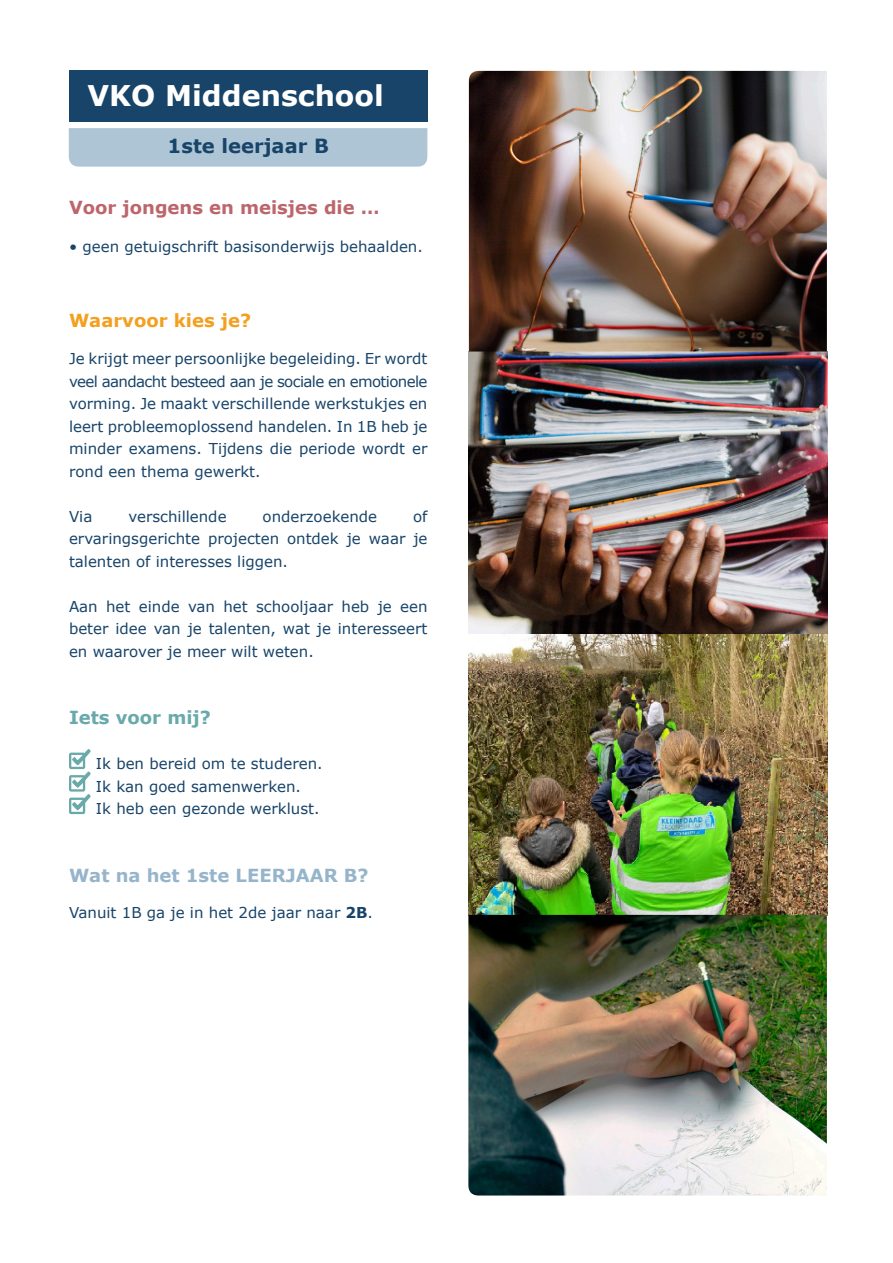
<style>
.page{position:relative;width:893px;height:1263px;background:#fff}
.page>*{position:absolute;margin:0;border:0;box-sizing:border-box;transform-origin:0 0}
.t1{font:700 28.5px "Verdana";color:#fff}
.t2{font:700 19.5px "Verdana";color:#184469}
.t3{font:700 18px "Verdana";color:#bc666c}
.t4{font:700 18px "Verdana";color:#96b5ca}
.t5{font:700 18px "Verdana";color:#f3a020}
.t6{font:700 18px "Verdana";color:#69a9aa}
.t7{font:15px/22.5px "Verdana";color:#184469;text-align:justify}
.s1{font-weight:700}
</style>
<div class="page">
<div style="left:69px;top:128px;width:358px;height:39px;background:#aec5d6"></div>
<div style="left:69px;top:71px;width:358px;height:51px;background:#184469"></div>
<svg style="left:69px;top:749px;width:22px;height:65px"></svg>
<img style="left:468px;top:71px;width:359px;height:1124px">
<p class="t1" style="left:87px;top:75px;width:298px">VKO Middenschool</p>
<p class="t2" style="left:168px;top:132px;width:163px">1ste leerjaar B</p>
<p class="t3" style="left:69px;top:195px;width:312px">Voor jongens en meisjes die …</p>
<p class="t7" style="left:69px;top:235px;width:355px">• geen getuigschrift basisonderwijs behaalden.</p>
<p class="t5" style="left:69px;top:307px;width:184px">Waarvoor kies je?</p>
<p class="t7" style="left:69px;top:347px;width:360px">Je krijgt meer persoonlijke begeleiding. Er wordt veel aandacht besteed aan je sociale en emotionele vorming. Je maakt verschillende werkstukjes en leert probleemoplossend handelen. In 1B heb je minder examens. Tijdens die periode wordt er rond een thema gewerkt.</p>
<p class="t7" style="left:69px;top:505px;width:25px">Via</p>
<p class="t7" style="left:128px;top:505px;width:100px">verschillende</p>
<p class="t7" style="left:263px;top:505px;width:116px">onderzoekende</p>
<p class="t7" style="left:69px;top:505px;width:360px;text-indent:344px">of ervaringsgerichte projecten ontdek je waar je talenten of interesses liggen.</p>
<p class="t7" style="left:69px;top:595px;width:360px">Aan het einde van het schooljaar heb je een beter idee van je talenten, wat je interesseert en waarover je meer wilt weten.</p>
<p class="t6" style="left:69px;top:705px;width:143px">Iets voor mij?</p>
<p class="t7" style="left:96px;top:752px;width:228px">Ik ben bereid om te studeren.</p>
<p class="t7" style="left:96px;top:775px;width:207px">Ik kan goed samenwerken.</p>
<p class="t7" style="left:96px;top:797px;width:225px">Ik heb een gezonde werklust.</p>
<p class="t4" style="left:69px;top:863px;width:301px">Wat na het 1ste LEERJAAR B?</p>
<p class="t7" style="left:69px;top:901px;width:306px">Vanuit 1B ga je in het 2de jaar naar <span class="s1">2B</span>.</p>
</div>
